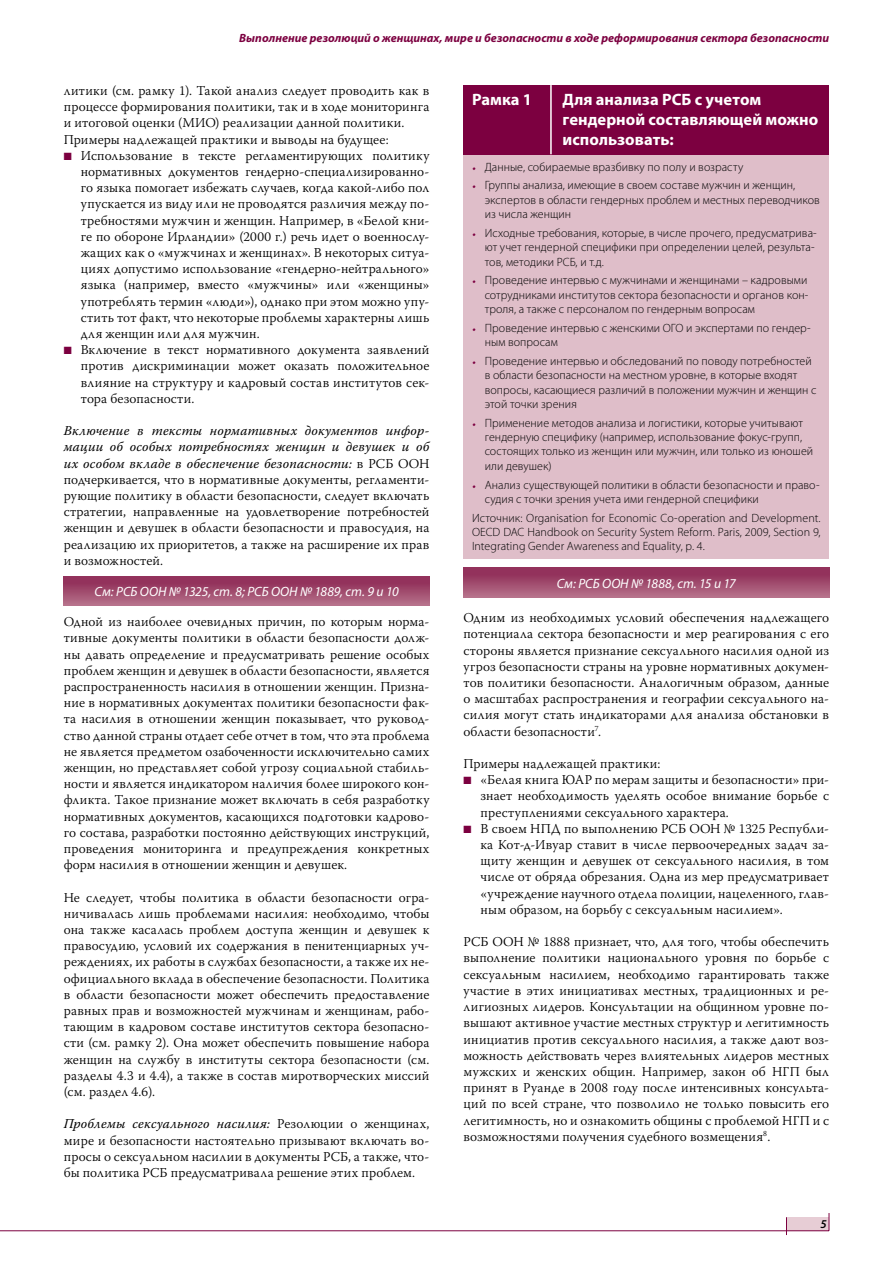
<style>
.page{position:relative;width:893px;height:1263px;background:#fff}
.page>*{position:absolute;margin:0;border:0;box-sizing:border-box;transform-origin:0 0}
.t1{font:700 16.5px/19.8px "Myriad Pro";color:#fff}
.t2{font:300 13.5px/16.2px "Warnock Pro";letter-spacing:.015em;color:#000;text-align:justify}
.t3{font:italic 13.5px "Myriad Pro";letter-spacing:-.005em;color:#fff}
.t4{font:300 12px/14.4px "Myriad Pro";letter-spacing:.005em;color:#000}
.t5{font:italic 700 12px "Myriad Pro";color:#7c0040}
.t6{font:italic 600 12px "Myriad Pro";color:#000}
.s1{color:#7c0040}
.s2{font-weight:400;font-style:italic}
.s3{font-family:"Warnock Pro";font-size:10.5px;color:#7c0040}
</style>
<div class="page">
<div style="left:786px;top:1217px;width:43px;height:14px;background:#e7cdd5"></div>
<svg style="left:786px;top:1217px;width:1px;height:18px"></svg>
<svg style="left:829px;top:1213px;width:1px;height:18px"></svg>
<hr style="left:0;top:1230px;width:829px;height:1px;background:#7c0040">
<div style="left:64px;top:576px;width:365px;height:30px;background:linear-gradient(to bottom,#8b2552,#b56f88)"></div>
<svg style="left:463px;top:568px;width:366px;height:29px;background:#a04b6d"></svg>
<div style="left:463px;top:153px;width:366px;height:406px;background:#dfbec9"></div>
<div style="left:463px;top:85px;width:366px;height:69px;background:#7c0040"></div>
<hr style="left:550px;top:85px;width:2px;height:69px;background:#fff">
<p class="t5" style="left:239px;top:30px;width:591px">Выполнение резолюций о женщинах, мире и безопасности в ходе реформирования сектора безопасности</p>
<p class="t2" style="left:64px;top:82px;width:367px;text-align:left">литики (см. рамку 1). Такой анализ следует проводить как в процессе формирования политики, так и в ходе мониторинга и итоговой оценки (МИО) реализации данной политики.<br>Примеры надлежащей практики и выводы на будущее:</p>
<p class="t2" style="left:81px;top:147px;width:350px;text-indent:-17px"><span class="s1">■</span> Использование в тексте регламентирующих политику нормативных документов гендерно-специализированно&shy;го языка помогает избежать случаев, когда какой-либо пол упускается из виду или не проводятся различия между по&shy;требностями мужчин и женщин. Например, в «Белой кни&shy;ге по обороне Ирландии» (2000 г.) речь идет о военнослу&shy;жащих как о «мужчинах и женщинах». В некоторых ситуа&shy;циях допустимо использование «гендерно-нейтрального» языка (например, вместо «мужчины» или «женщины» употреблять термин «люди»), однако при этом можно упу&shy;стить тот факт, что некоторые проблемы характерны лишь для женщин или для мужчин.</p>
<p class="t2" style="left:81px;top:341px;width:350px;text-indent:-17px"><span class="s1">■</span> Включение в текст нормативного документа заявлений против дискриминации может оказать положительное влияние на структуру и кадровый состав институтов сек&shy;тора безопасности.</p>
<p class="t2" style="left:64px;top:422px;width:367px"><span class="s2">Включение в тексты нормативных документов инфор&shy;мации об особых потребностях женщин и девушек и об их особом вкладе в обеспечение безопасности:</span> в РСБ ООН подчеркивается, что в нормативные документы, регламенти&shy;рующие политику в области безопасности, следует включать стратегии, направленные на удовлетворение потребностей женщин и девушек в области безопасности и правосудия, на реализацию их приоритетов, а также на расширение их прав и возможностей.</p>
<p class="t3" style="left:95px;top:583px;width:306px">См: РСБ ООН № 1325, ст. 8; РСБ ООН № 1889, ст. 9 и 10</p>
<p class="t2" style="left:64px;top:613px;width:367px">Одной из наиболее очевидных причин, по которым норма&shy;тивные документы политики в области безопасности долж&shy;ны давать определение и предусматривать решение особых проблем женщин и девушек в области безопасности, является распространенность насилия в отношении женщин. Призна&shy;ние в нормативных документах политики безопасности фак&shy;та насилия в отношении женщин показывает, что руковод&shy;ство данной страны отдает себе отчет в том, что эта проблема не является предметом озабоченности исключительно самих женщин, но представляет собой угрозу социальной стабиль&shy;ности и является индикатором наличия более широкого кон&shy;фликта. Такое признание может включать в себя разработку нормативных документов, касающихся подготовки кадрово&shy;го состава, разработки постоянно действующих инструкций, проведения мониторинга и предупреждения конкретных форм насилия в отношении женщин и девушек.</p>
<p class="t2" style="left:64px;top:889px;width:367px">Не следует, чтобы политика в области безопасности огра&shy;ничивалась лишь проблемами насилия: необходимо, чтобы она также касалась проблем доступа женщин и девушек к правосудию, условий их содержания в пенитенциарных уч&shy;реждениях, их работы в службах безопасности, а также их не&shy;официального вклада в обеспечение безопасности. Политика в области безопасности может обеспечить предоставление равных прав и возможностей мужчинам и женщинам, рабо&shy;тающим в кадровом составе институтов сектора безопасно&shy;сти (см. рамку 2). Она может обеспечить повышение набора женщин на службу в институты сектора безопасности (см. разделы 4.3 и 4.4), а также в состав миротворческих миссий (см. раздел 4.6).</p>
<p class="t2" style="left:64px;top:1116px;width:367px"><span class="s2">Проблемы сексуального насилия:</span> Резолюции о женщинах, мире и безопасности настоятельно призывают включать во&shy;просы о сексуальном насилии в документы РСБ, а также, что&shy;бы политика РСБ предусматривала решение этих проблем.</p>
<p class="t1" style="left:472px;top:89px;width:62px">Рамка 1</p>
<p class="t1" style="left:562px;top:89px;width:257px">Для анализа РСБ с учетом гендерной составляющей можно использовать:</p>
<p class="t4" style="left:472px;top:159px;width:273px"><span class="s3">•</span> Данные, собираемые вразбивку по полу и возрасту</p>
<p class="t4" style="left:485px;top:178px;width:337px;text-indent:-13px"><span class="s3">•</span> Группы анализа, имеющие в своем составе мужчин и женщин, экспертов в области гендерных проблем и местных переводчиков из числа женщин</p>
<p class="t4" style="left:485px;top:225px;width:334px;text-indent:-13px"><span class="s3">•</span> Исходные требования, которые, в числе прочего, предусматрива&shy;ют учет гендерной специфики при определении целей, результа&shy;тов, методики РСБ, и т.д.</p>
<p class="t4" style="left:485px;top:273px;width:325px;text-align:justify;text-indent:-13px"><span class="s3">•</span> Проведение интервью с мужчинами и женщинами – кадровыми сотрудниками институтов сектора безопасности и органов кон&shy;троля, а также с персоналом по гендерным вопросам</p>
<p class="t4" style="left:485px;top:320px;width:328px;text-indent:-13px"><span class="s3">•</span> Проведение интервью с женскими ОГО и экспертами по гендер&shy;ным вопросам</p>
<p class="t4" style="left:485px;top:353px;width:333px;text-indent:-13px"><span class="s3">•</span> Проведение интервью и обследований по поводу потребностей в области безопасности на местном уровне, в которые входят вопросы, касающиеся различий в положении мужчин и женщин с этой точки зрения</p>
<p class="t4" style="left:485px;top:415px;width:330px;text-indent:-13px"><span class="s3">•</span> Применение методов анализа и логистики, которые учитывают гендерную специфику (например, использование фокус-групп, состоящих только из женщин или мужчин, или только из юношей или девушек)</p>
<p class="t4" style="left:485px;top:477px;width:336px;text-indent:-13px"><span class="s3">•</span> Анализ существующей политики в области безопасности и право&shy;судия с точки зрения учета ими гендерной специфики</p>
<p class="t4" style="left:472px;top:510px;width:350px;text-align:justify">Источник: Organisation for Economic Co-operation and Development.<br>OECD DAC Handbook on Security System Reform. Paris, 2009, Section 9, Integrating Gender Awareness and Equality, p. 4.</p>
<p class="t3" style="left:557px;top:575px;width:181px">См: РСБ ООН № 1888, ст. 15 и 17</p>
<p class="t2" style="left:463px;top:609px;width:367px">Одним из необходимых условий обеспечения надлежащего потенциала сектора безопасности и мер реагирования с его стороны является признание сексуального насилия одной из угроз безопасности страны на уровне нормативных докумен&shy;тов политики безопасности. Аналогичным образом, данные о масштабах распространения и географии сексуального на&shy;силия могут стать индикаторами для анализа обстановки в области безопасности<sup>7</sup>.</p>
<p class="t2" style="left:463px;top:755px;width:199px">Примеры надлежащей практики:</p>
<p class="t2" style="left:480px;top:771px;width:350px;text-indent:-17px"><span class="s1">■</span> «Белая книга ЮАР по мерам защиты и безопасности» при&shy;знает необходимость уделять особое внимание борьбе с преступлениями сексуального характера.</p>
<p class="t2" style="left:480px;top:820px;width:350px;text-indent:-17px"><span class="s1">■</span> В своем НПД по выполнению РСБ ООН № 1325 Республи&shy;ка Кот-д-Ивуар ставит в числе первоочередных задач за&shy;щиту женщин и девушек от сексуального насилия, в том числе от обряда обрезания. Одна из мер предусматривает «учреждение научного отдела полиции, нацеленного, глав&shy;ным образом, на борьбу с сексуальным насилием».</p>
<p class="t2" style="left:463px;top:933px;width:367px">РСБ ООН № 1888 признает, что, для того, чтобы обеспечить выполнение политики национального уровня по борьбе с сексуальным насилием, необходимо гарантировать также участие в этих инициативах местных, традиционных и ре&shy;лигиозных лидеров. Консультации на общинном уровне по&shy;вышают активное участие местных структур и легитимность инициатив против сексуального насилия, а также дают воз&shy;можность действовать через влиятельных лидеров местных мужских и женских общин. Например, закон об НГП был принят в Руанде в 2008 году после интенсивных консульта&shy;ций по всей стране, что позволило не только повысить его легитимность, но и ознакомить общины с проблемой НГП и с возможностями получения судебного возмещения<sup>8</sup>.</p>
<p class="t6" style="left:820px;top:1216px;width:8px">5</p>
</div>
